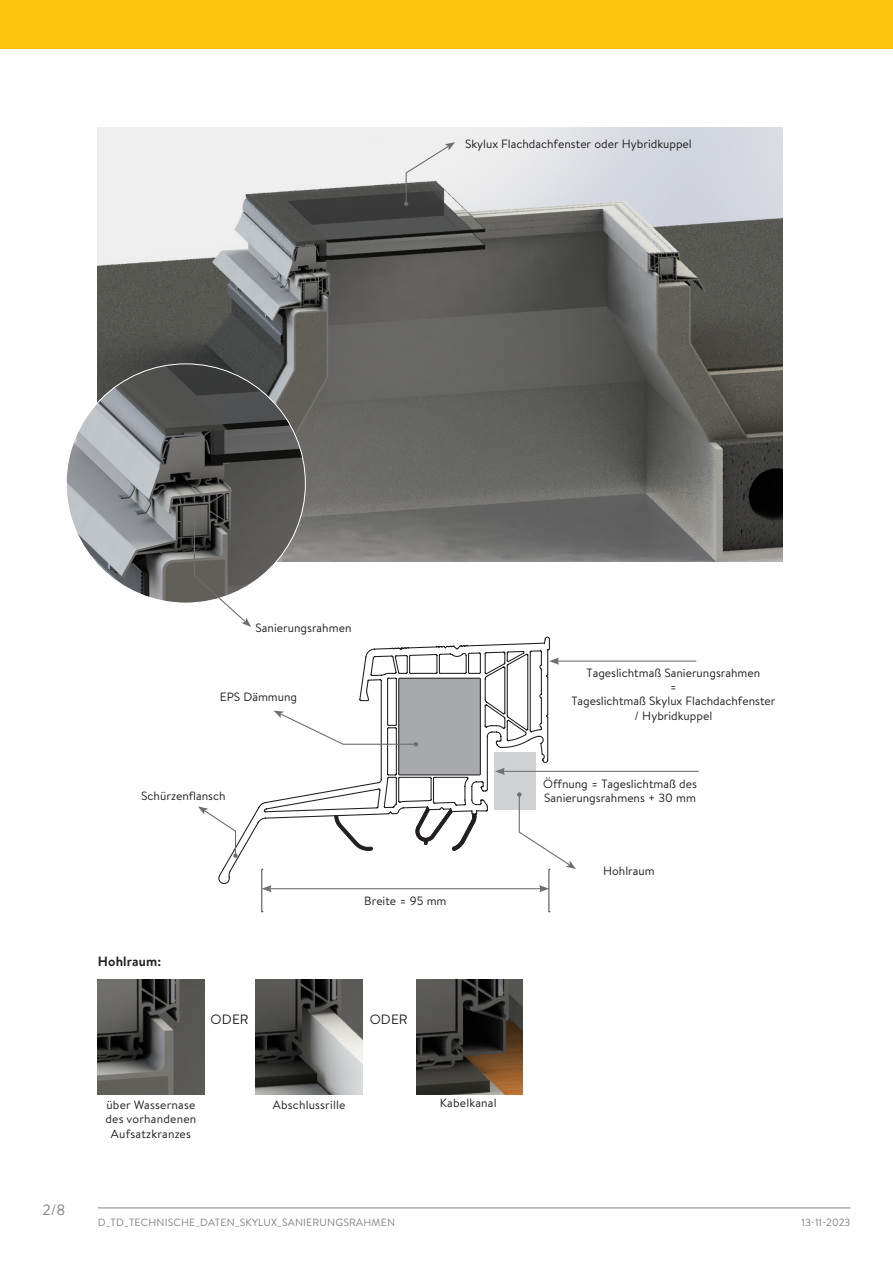
<style>
.page{position:relative;width:893px;height:1263px;background:#fff}
.page>*{position:absolute;margin:0;border:0;box-sizing:border-box;transform-origin:0 0}
.t1{font:15px "Brandon Text";color:#808285}
.tekst{font:700 13.5px "Brandon Text";letter-spacing:.01em;color:#231f20}
.tekst-2{font:13.5px "Brandon Text";letter-spacing:.01em;color:#231f20}
.Normaal{font:12px/14.4px "Brandon Text";color:#231f20;text-align:center}
.tekst-3{font:12px/14.4px "Brandon Text";letter-spacing:.015em;color:#231f20;text-align:center}
.t2{font:10.5px "Brandon Text";letter-spacing:.02em;color:#808285}
</style>
<div class="page">
<hr style="left:98px;top:1207px;width:752px;height:1px;background:#808285">
<div style="left:0;top:0;width:893px;height:49px;background:#fec50d"></div>
<img style="left:98px;top:128px;width:684px;height:433px">
<img style="left:66px;top:364px;width:239px;height:239px;border-radius:120px">
<img style="left:416px;top:980px;width:107px;height:115px">
<img style="left:256px;top:980px;width:106px;height:115px">
<img style="left:98px;top:980px;width:106px;height:115px">
<svg style="left:218px;top:637px;width:332px;height:247px"></svg>
<svg style="left:334px;top:814px;width:39px;height:37px"></svg>
<svg style="left:415px;top:805px;width:62px;height:47px"></svg>
<div style="left:296px;top:864px;width:121px;height:17px;background:#fff"></div>
<svg style="left:274px;top:677px;width:208px;height:99px"></svg>
<svg style="left:198px;top:806px;width:40px;height:52px"></svg>
<div style="left:494px;top:752px;width:41px;height:58px;background:#d1d2d4"></div>
<hr style="left:557px;top:660px;width:139px;height:2px;background:#6f7073">
<svg style="left:549px;top:657px;width:10px;height:8px"></svg>
<hr style="left:269px;top:888px;width:272px;height:1px;background:#6f7073">
<hr style="left:503px;top:771px;width:196px;height:1px;background:#6f7073">
<svg style="left:495px;top:768px;width:10px;height:7px"></svg>
<svg style="left:262px;top:869px;width:10px;height:43px"></svg>
<svg style="left:517px;top:792px;width:59px;height:120px"></svg>
<svg style="left:404px;top:142px;width:51px;height:64px"></svg>
<svg style="left:192px;top:521px;width:59px;height:106px"></svg>
<p class="Normaal" style="left:465px;top:136px;width:228px">Skylux Flachdachfenster oder Hybridkuppel</p>
<p class="t1" style="left:43px;top:1199px;width:24px">2/8</p>
<p class="Normaal" style="left:256px;top:620px;width:97px">Sanierungsrahmen</p>
<p class="Normaal" style="left:220px;top:690px;width:79px">EPS Dämmung</p>
<p class="Normaal" style="left:141px;top:788px;width:86px">Schürzenflansch</p>
<p class="tekst" style="left:98px;top:952px;width:65px">Hohlraum:</p>
<p class="Normaal" style="left:364px;top:893px;width:84px">Breite = 95 mm</p>
<p class="tekst-2" style="left:211px;top:1010px;width:39px">ODER</p>
<p class="tekst-2" style="left:370px;top:1010px;width:39px">ODER</p>
<p class="tekst-3" style="left:106px;top:1097px;width:92px">über Wassernase des vorhandenen<br>Aufsatzkranzes</p>
<p class="tekst-3" style="left:273px;top:1097px;width:74px">Abschlussrille</p>
<p class="tekst-3" style="left:440px;top:1095px;width:58px">Kabelkanal</p>
<p class="Normaal" style="left:586px;top:665px;width:175px">Tageslichtmaß Sanierungsrahmen</p>
<p class="Normaal" style="left:670px;top:679px;width:9px">=</p>
<p class="Normaal" style="left:571px;top:694px;width:206px">Tageslichtmaß Skylux Flachdachfenster / Hybridkuppel</p>
<p class="Normaal" style="left:543px;top:776px;width:155px;text-align:left">Öffnung = Tageslichtmaß des<br>Sanierungsrahmens + 30 mm</p>
<p class="Normaal" style="left:603px;top:864px;width:53px">Hohlraum</p>
<p class="t2" style="left:98px;top:1215px;width:299px">D_TD_TECHNISCHE_DATEN_SKYLUX_SANIERUNGSRAHMEN</p>
<p class="t2" style="left:802px;top:1215px;width:50px">13-11-2023</p>
</div>
